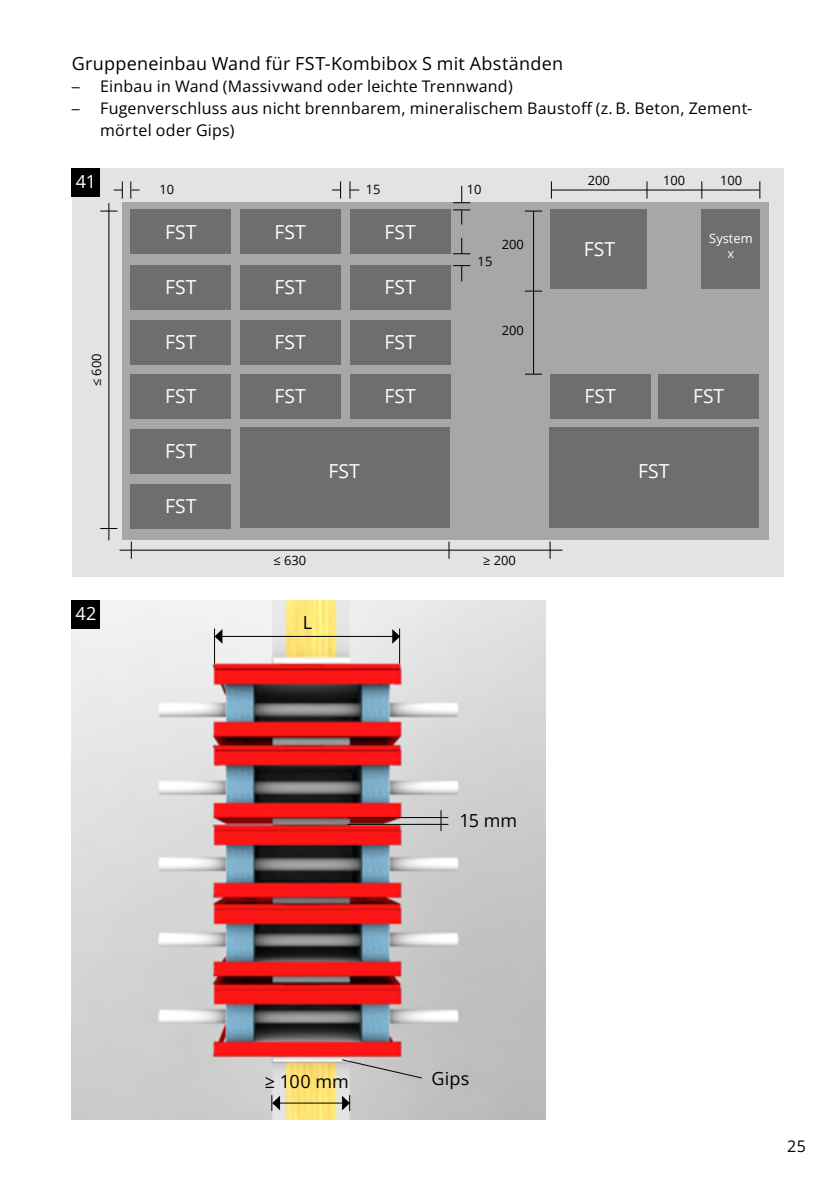
<style>
.page{position:relative;width:840px;height:1191px;background:#fff}
.page>*{position:absolute;margin:0;border:0;box-sizing:border-box;transform-origin:0 0}
.t1{font:19.4px "Open Sans";color:#fff}
.copy{font:700 18px "Open Sans";letter-spacing:.01em;color:#000}
.t2{font:18px "Open Sans";letter-spacing:.01em;color:#000}
.Nummer{font:700 18px "Open Sans";color:#fff}
.t3{font:16px/22px "Open Sans";letter-spacing:.015em;color:#000}
.t4{font:12.8px "Open Sans";color:#000}
.t5{font:12.8px/15.4px "Open Sans";color:#fff;text-align:center}
.s1{font-family:"Frutiger"}
</style>
<div class="page">
<div style="left:72px;top:168px;width:711px;height:408px;background:#e3e3e3"></div>
<div style="left:122px;top:203px;width:646px;height:337px;background:#a7a7a8"></div>
<div style="left:131px;top:210px;width:100px;height:44px;background:#6e6e6e"></div>
<div style="left:240px;top:210px;width:100px;height:44px;background:#6e6e6e"></div>
<div style="left:550px;top:210px;width:96px;height:79px;background:#6e6e6e"></div>
<div style="left:701px;top:210px;width:58px;height:79px;background:#6e6e6e"></div>
<div style="left:350px;top:210px;width:100px;height:44px;background:#6e6e6e"></div>
<div style="left:131px;top:265px;width:100px;height:44px;background:#6e6e6e"></div>
<div style="left:240px;top:265px;width:100px;height:44px;background:#6e6e6e"></div>
<div style="left:350px;top:265px;width:100px;height:44px;background:#6e6e6e"></div>
<div style="left:131px;top:320px;width:100px;height:44px;background:#6e6e6e"></div>
<div style="left:240px;top:320px;width:100px;height:44px;background:#6e6e6e"></div>
<div style="left:350px;top:320px;width:100px;height:44px;background:#6e6e6e"></div>
<div style="left:131px;top:374px;width:100px;height:44px;background:#6e6e6e"></div>
<div style="left:240px;top:374px;width:100px;height:44px;background:#6e6e6e"></div>
<div style="left:350px;top:374px;width:100px;height:44px;background:#6e6e6e"></div>
<div style="left:549px;top:374px;width:101px;height:44px;background:#6e6e6e"></div>
<div style="left:658px;top:374px;width:100px;height:44px;background:#6e6e6e"></div>
<div style="left:131px;top:429px;width:100px;height:44px;background:#6e6e6e"></div>
<div style="left:131px;top:484px;width:100px;height:44px;background:#6e6e6e"></div>
<div style="left:240px;top:427px;width:209px;height:101px;background:#6e6e6e"></div>
<div style="left:549px;top:427px;width:209px;height:101px;background:#6e6e6e"></div>
<svg style="left:100px;top:528px;width:17px;height:1px"></svg>
<svg style="left:100px;top:211px;width:17px;height:1px"></svg>
<hr style="left:108px;top:203px;width:1px;height:337px;background:#000">
<svg style="left:525px;top:291px;width:17px;height:1px"></svg>
<svg style="left:525px;top:374px;width:17px;height:1px"></svg>
<svg style="left:525px;top:211px;width:17px;height:1px"></svg>
<hr style="left:533px;top:211px;width:1px;height:163px;background:#000">
<svg style="left:646px;top:181px;width:1px;height:18px"></svg>
<svg style="left:550px;top:181px;width:1px;height:18px"></svg>
<svg style="left:701px;top:181px;width:1px;height:18px"></svg>
<svg style="left:759px;top:181px;width:1px;height:18px"></svg>
<hr style="left:551px;top:190px;width:207px;height:1px;background:#000">
<svg style="left:130px;top:181px;width:9px;height:18px"></svg>
<svg style="left:114px;top:181px;width:9px;height:18px"></svg>
<svg style="left:131px;top:541px;width:1px;height:18px"></svg>
<svg style="left:448px;top:541px;width:1px;height:18px"></svg>
<svg style="left:549px;top:541px;width:1px;height:18px"></svg>
<hr style="left:119px;top:550px;width:443px;height:1px;background:#000">
<svg style="left:349px;top:181px;width:10px;height:18px"></svg>
<svg style="left:332px;top:181px;width:9px;height:18px"></svg>
<svg style="left:453px;top:265px;width:17px;height:16px"></svg>
<svg style="left:453px;top:238px;width:17px;height:16px"></svg>
<svg style="left:453px;top:209px;width:17px;height:15px"></svg>
<svg style="left:453px;top:186px;width:17px;height:17px"></svg>
<img style="left:72px;top:600px;width:473px;height:519px">
<div style="left:72px;top:168px;width:28px;height:28px;background:#000"></div>
<div style="left:72px;top:600px;width:28px;height:28px;background:#000"></div>
<hr style="left:214px;top:628px;width:1px;height:35px;background:#000">
<hr style="left:399px;top:628px;width:1px;height:35px;background:#000">
<hr style="left:347px;top:817px;width:101px;height:1px;background:#000">
<hr style="left:347px;top:824px;width:101px;height:1px;background:#000">
<hr style="left:221px;top:636px;width:172px;height:1px;background:#000">
<svg style="left:215px;top:629px;width:7px;height:14px"></svg>
<svg style="left:392px;top:629px;width:8px;height:14px"></svg>
<hr style="left:279px;top:1102px;width:64px;height:1px;background:#000">
<svg style="left:271px;top:1095px;width:9px;height:16px"></svg>
<svg style="left:342px;top:1095px;width:8px;height:16px"></svg>
<svg style="left:341px;top:1058px;width:81px;height:21px;background:#bfbfbf"></svg>
<svg style="left:440px;top:810px;width:1px;height:21px"></svg>
<p class="copy" style="left:72px;top:51px;width:492px">Gruppeneinbau Wand für FST-Kombibox S mit Abständen</p>
<p class="t3" style="left:72px;top:74px;width:442px"><span class="s1">–</span> Einbau in Wand (Massivwand oder leichte Trennwand)</p>
<p class="t3" style="left:100px;top:96px;width:653px;text-indent:-28px"><span class="s1">–</span> Fugenverschluss aus nicht brennbarem, mineralischem Baustoff (z. B. Beton, Zement&shy;mörtel oder Gips)</p>
<p class="Nummer" style="left:76px;top:169px;width:22px">41</p>
<p class="t4" style="left:88px;top:386px;width:34px;rotate:-90deg">≤ 600</p>
<p class="Nummer" style="left:76px;top:601px;width:22px">42</p>
<p class="t4" style="left:159px;top:181px;width:16px">10</p>
<p class="t4" style="left:365px;top:181px;width:16px">15</p>
<p class="t4" style="left:466px;top:181px;width:16px">10</p>
<p class="t1" style="left:165px;top:218px;width:33px">FST</p>
<p class="t1" style="left:274px;top:218px;width:33px">FST</p>
<p class="t1" style="left:384px;top:218px;width:33px">FST</p>
<p class="t1" style="left:165px;top:273px;width:33px">FST</p>
<p class="t1" style="left:274px;top:273px;width:33px">FST</p>
<p class="t1" style="left:384px;top:273px;width:33px">FST</p>
<p class="t4" style="left:477px;top:252px;width:16px">15</p>
<p class="t4" style="left:501px;top:235px;width:24px">200</p>
<p class="t4" style="left:587px;top:172px;width:24px">200</p>
<p class="t4" style="left:662px;top:172px;width:24px">100</p>
<p class="t4" style="left:719px;top:172px;width:24px">100</p>
<p class="t1" style="left:583px;top:235px;width:33px">FST</p>
<p class="t5" style="left:708px;top:230px;width:45px">System x</p>
<p class="t4" style="left:501px;top:322px;width:24px">200</p>
<p class="t1" style="left:165px;top:329px;width:33px">FST</p>
<p class="t1" style="left:274px;top:329px;width:33px">FST</p>
<p class="t1" style="left:384px;top:329px;width:33px">FST</p>
<p class="t1" style="left:165px;top:382px;width:33px">FST</p>
<p class="t1" style="left:274px;top:382px;width:33px">FST</p>
<p class="t1" style="left:384px;top:382px;width:33px">FST</p>
<p class="t1" style="left:584px;top:382px;width:33px">FST</p>
<p class="t1" style="left:692px;top:382px;width:33px">FST</p>
<p class="t1" style="left:165px;top:438px;width:33px">FST</p>
<p class="t1" style="left:165px;top:493px;width:33px">FST</p>
<p class="t1" style="left:328px;top:457px;width:33px">FST</p>
<p class="t1" style="left:637px;top:457px;width:33px">FST</p>
<p class="t4" style="left:273px;top:551px;width:34px">≤ 630</p>
<p class="t4" style="left:483px;top:551px;width:34px">≥ 200</p>
<p class="t2" style="left:303px;top:610px;width:11px">L</p>
<p class="t2" style="left:459px;top:808px;width:59px">15 mm</p>
<p class="t2" style="left:265px;top:1069px;width:86px">≥ 100 mm</p>
<p class="t2" style="left:431px;top:1066px;width:39px">Gips</p>
<p class="t3" style="left:786px;top:1135px;width:20px">25</p>
</div>
